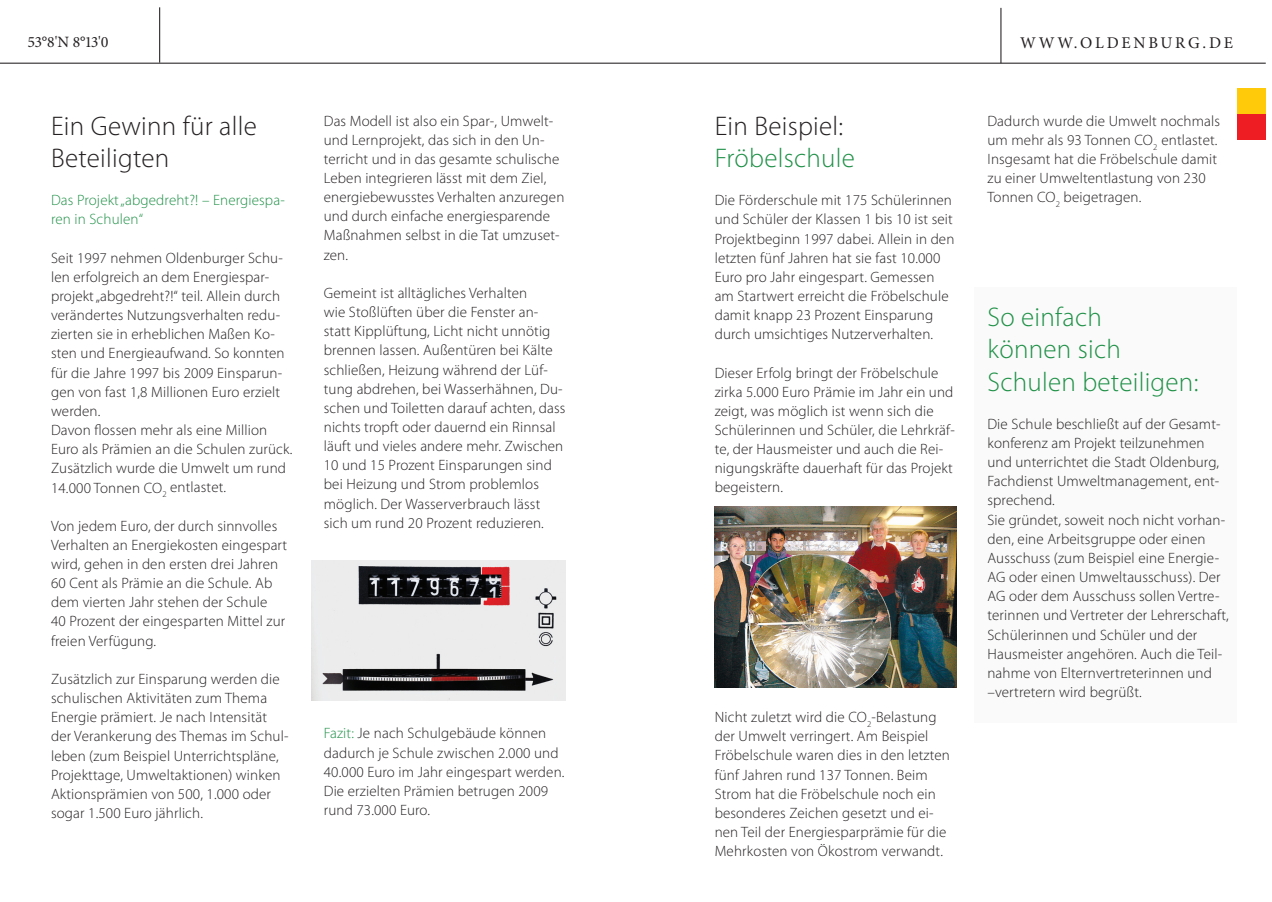
<style>
.page{position:relative;width:1272px;height:902px;background:#fff}
.page>*{position:absolute;margin:0;border:0;box-sizing:border-box;transform-origin:0 0}
.t1{font:300 27px/32.4px "Myriad Pro";letter-spacing:.01em;color:#1f9047}
.t2{font:300 27px/32.4px "Myriad Pro";letter-spacing:.01em;color:#231f20}
.t3{font:16.35px "Minion Pro";letter-spacing:.17em;color:#231f20}
.t4{font:15.75px "Minion Pro";color:#231f20}
.t5{font:300 15px/19.2px "Myriad Pro";letter-spacing:.01em;color:#231f20}
.t6{font:300 15px/19.2px "Myriad Pro";letter-spacing:.01em;color:#1f9047}
.s1{color:#1f9047}
</style>
<div class="page">
<div style="left:974px;top:287px;width:262px;height:435px;background:#f9faf9"></div>
<div style="left:1236px;top:114px;width:29px;height:26px;background:#ee1d23"></div>
<div style="left:1236px;top:89px;width:29px;height:25px;background:#feca0a"></div>
<hr style="left:159px;top:7px;width:1px;height:56px;background:#231f20">
<hr style="left:1000px;top:8px;width:1px;height:55px;background:#231f20">
<hr style="left:0;top:63px;width:1265px;height:1px;background:#231f20">
<img style="left:312px;top:560px;width:254px;height:140px">
<img style="left:714px;top:506px;width:242px;height:181px">
<p class="t4" style="left:28px;top:32px;width:82px">53°8'N 8°13'0</p>
<p class="t3" style="left:1020px;top:32px;width:214px">WWW.OLDENBURG.DE</p>
<h1 class="t2" style="left:51px;top:109px;width:207px">Ein Gewinn für alle<br>Beteiligten</h1>
<p class="t6" style="left:51px;top:190px;width:235px">Das Projekt „abgedreht?! – Energiespa&shy;ren in Schulen“</p>
<p class="t5" style="left:51px;top:248px;width:243px">Seit 1997 nehmen Oldenburger Schu&shy;len erfolgreich an dem Energiespar&shy;projekt „abgedreht?!“ teil. Allein durch verändertes Nutzungsverhalten redu&shy;zierten sie in erheblichen Maßen Ko&shy;sten und Energieaufwand. So konnten für die Jahre 1997 bis 2009 Einsparun&shy;gen von fast 1,8 Millionen Euro erzielt werden.<br>Davon flossen mehr als eine Million Euro als Prämien an die Schulen zurück.<br>Zusätzlich wurde die Umwelt um rund 14.000 Tonnen CO<sub>2</sub> entlastet.</p>
<p class="t5" style="left:51px;top:516px;width:238px">Von jedem Euro, der durch sinnvolles Verhalten an Energiekosten eingespart wird, gehen in den ersten drei Jahren 60 Cent als Prämie an die Schule. Ab dem vierten Jahr stehen der Schule<br>40 Prozent der eingesparten Mittel zur freien Verfügung.</p>
<p class="t5" style="left:51px;top:669px;width:239px">Zusätzlich zur Einsparung werden die schulischen Aktivitäten zum Thema Energie prämiert. Je nach Intensität der Verankerung des Themas im Schul&shy;leben (zum Beispiel Unterrichtspläne, Projekttage, Umweltaktionen) winken Aktionsprämien von 500, 1.000 oder sogar 1.500 Euro jährlich.</p>
<p class="t5" style="left:324px;top:111px;width:242px">Das Modell ist also ein Spar-, Umwelt&shy;und Lernprojekt, das sich in den Un&shy;terricht und in das gesamte schulische Leben integrieren lässt mit dem Ziel, energiebewusstes Verhalten anzuregen und durch einfache energiesparende Maßnahmen selbst in die Tat umzuset&shy;zen.</p>
<p class="t5" style="left:324px;top:283px;width:243px">Gemeint ist alltägliches Verhalten<br>wie Stoßlüften über die Fenster an&shy;statt Kipplüftung, Licht nicht unnötig brennen lassen. Außentüren bei Kälte schließen, Heizung während der Lüf&shy;tung abdrehen, bei Wasserhähnen, Du&shy;schen und Toiletten darauf achten, dass nichts tropft oder dauernd ein Rinnsal läuft und vieles andere mehr. Zwischen 10 und 15 Prozent Einsparungen sind bei Heizung und Strom problemlos möglich. Der Wasserverbrauch lässt sich um rund 20 Prozent reduzieren.</p>
<p class="t5" style="left:324px;top:723px;width:242px"><span class="s1">Fazit:</span> Je nach Schulgebäude können dadurch je Schule zwischen 2.000 und 40.000 Euro im Jahr eingespart werden.<br>Die erzielten Prämien betrugen 2009 rund 73.000 Euro.</p>
<h1 class="t2" style="left:714px;top:109px;width:130px">Ein Beispiel:</h1>
<h1 class="t1" style="left:714px;top:141px;width:142px">Fröbelschule</h1>
<p class="t5" style="left:714px;top:190px;width:241px">Die Förderschule mit 175 Schülerinnen und Schüler der Klassen 1 bis 10 ist seit Projektbeginn 1997 dabei. Allein in den letzten fünf Jahren hat sie fast 10.000<br>Euro pro Jahr eingespart. Gemessen am Startwert erreicht die Fröbelschule damit knapp 23 Prozent Einsparung durch umsichtiges Nutzerverhalten.</p>
<p class="t5" style="left:714px;top:363px;width:241px">Dieser Erfolg bringt der Fröbelschule zirka 5.000 Euro Prämie im Jahr ein und zeigt, was möglich ist wenn sich die Schülerinnen und Schüler, die Lehrkräf&shy;te, der Hausmeister und auch die Rei&shy;nigungskräfte dauerhaft für das Projekt begeistern.</p>
<p class="t5" style="left:714px;top:707px;width:237px">Nicht zuletzt wird die CO<sub>2</sub>-Belastung der Umwelt verringert. Am Beispiel Fröbelschule waren dies in den letzten fünf Jahren rund 137 Tonnen. Beim Strom hat die Fröbelschule noch ein besonderes Zeichen gesetzt und ei&shy;nen Teil der Energiesparprämie für die Mehrkosten von Ökostrom verwandt.</p>
<p class="t5" style="left:987px;top:111px;width:234px">Dadurch wurde die Umwelt nochmals um mehr als 93 Tonnen CO<sub>2</sub> entlastet.<br>Insgesamt hat die Fröbelschule damit zu einer Umweltentlastung von 230<br>Tonnen CO<sub>2</sub> beigetragen.</p>
<h1 class="t1" style="left:987px;top:300px;width:212px">So einfach<br>können sich<br>Schulen beteiligen:</h1>
<p class="t5" style="left:987px;top:414px;width:243px">Die Schule beschließt auf der Gesamt&shy;konferenz am Projekt teilzunehmen und unterrichtet die Stadt Oldenburg, Fachdienst Umweltmanagement, ent&shy;sprechend.<br>Sie gründet, soweit noch nicht vorhan&shy;den, eine Arbeitsgruppe oder einen Ausschuss (zum Beispiel eine Energie-AG oder einen Umweltausschuss). Der AG oder dem Ausschuss sollen Vertre&shy;terinnen und Vertreter der Lehrerschaft, Schülerinnen und Schüler und der Hausmeister angehören. Auch die Teil&shy;nahme von Elternvertreterinnen und –vertretern wird begrüßt.</p>
</div>
